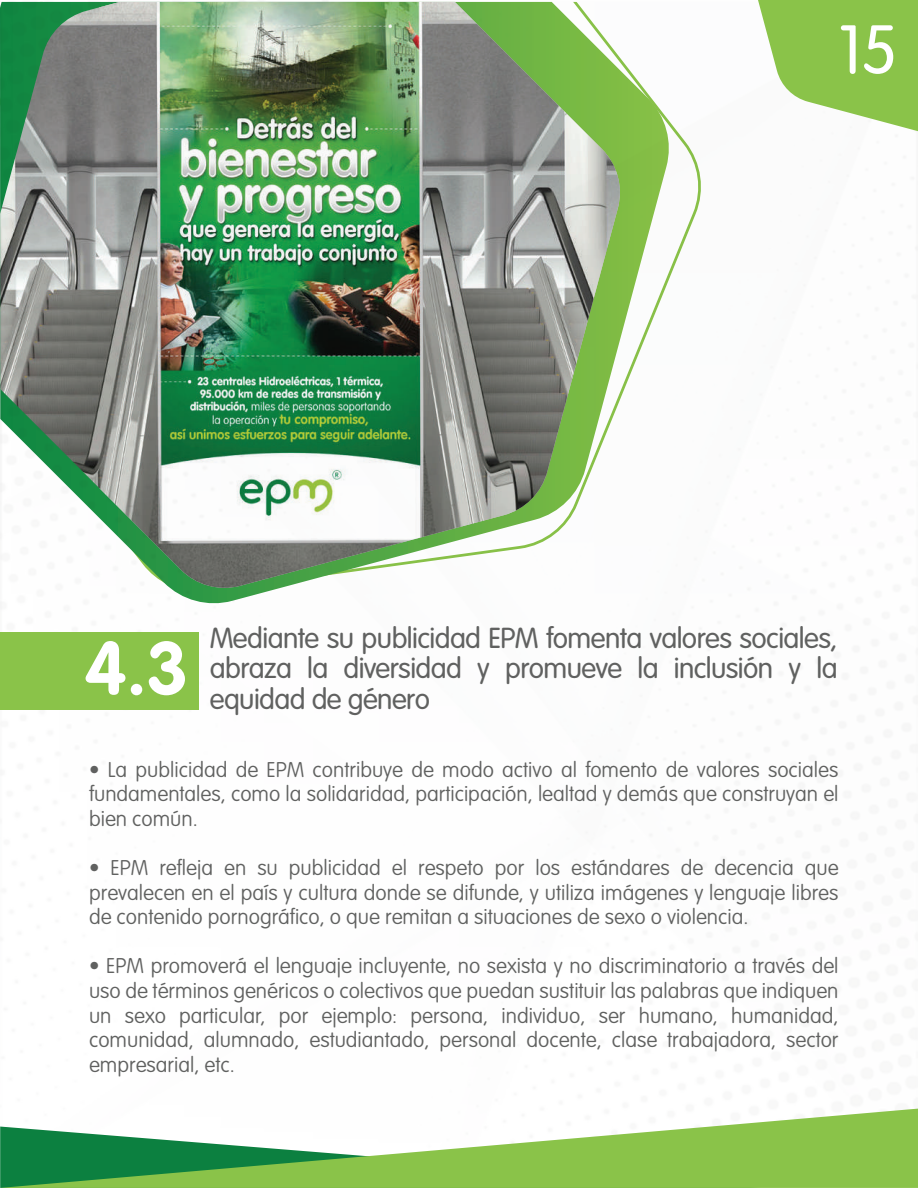
<style>
.page{position:relative;width:918px;height:1188px;background:#fff}
.page>*{position:absolute;margin:0;border:0;box-sizing:border-box;transform-origin:0 0}
.t1{font:700 73.8px "VAG Rounded";color:#fff}
.t2{font:300 67.8px "VAG Rounded";color:#fff}
.t3{font:300 28.5px/30.6px "VAG Rounded";letter-spacing:-.02em;color:#606160;text-align:justify}
.t4{font:100 21px/24.6px "VAG Rounded";color:#606160;text-align:justify}
</style>
<div class="page">
<svg style="left:0;top:1109px;width:918px;height:79px;fill:#8ac349"></svg>
<svg style="left:0;top:63px;width:673px;height:544px"></svg>
<img style="left:0;top:2px;width:624px;height:589px">
<div style="left:0;top:632px;width:198px;height:78px;background:#8ac349"></div>
<svg style="left:758px;top:0;width:160px;height:131px"></svg>
<h2 class="t2" style="left:839px;top:11px;width:60px">15</h2>
<h1 class="t1" style="left:84px;top:625px;width:106px">4.3</h1>
<h3 class="t3" style="left:210px;top:623px;width:629px">Mediante su publicidad EPM fomenta valores sociales, abraza la diversidad y promueve la inclusión y la equidad de género</h3>
<p class="t4" style="left:89px;top:758px;width:751px">• La publicidad de EPM contribuye de modo activo al fomento de valores sociales fundamentales, como la solidaridad, participación, lealtad y demás que construyan el bien común.</p>
<p class="t4" style="left:89px;top:856px;width:751px">• EPM refleja en su publicidad el respeto por los estándares de decencia que prevalecen en el país y cultura donde se difunde, y utiliza imágenes y lenguaje libres de contenido pornográfico, o que remitan a situaciones de sexo o violencia.</p>
<p class="t4" style="left:89px;top:954px;width:751px">• EPM promoverá el lenguaje incluyente, no sexista y no discriminatorio a través del uso de términos genéricos o colectivos que puedan sustituir las palabras que indiquen un sexo particular, por ejemplo: persona, individuo, ser humano, humanidad, comunidad, alumnado, estudiantado, personal docente, clase trabajadora, sector empresarial, etc.</p>
</div>
